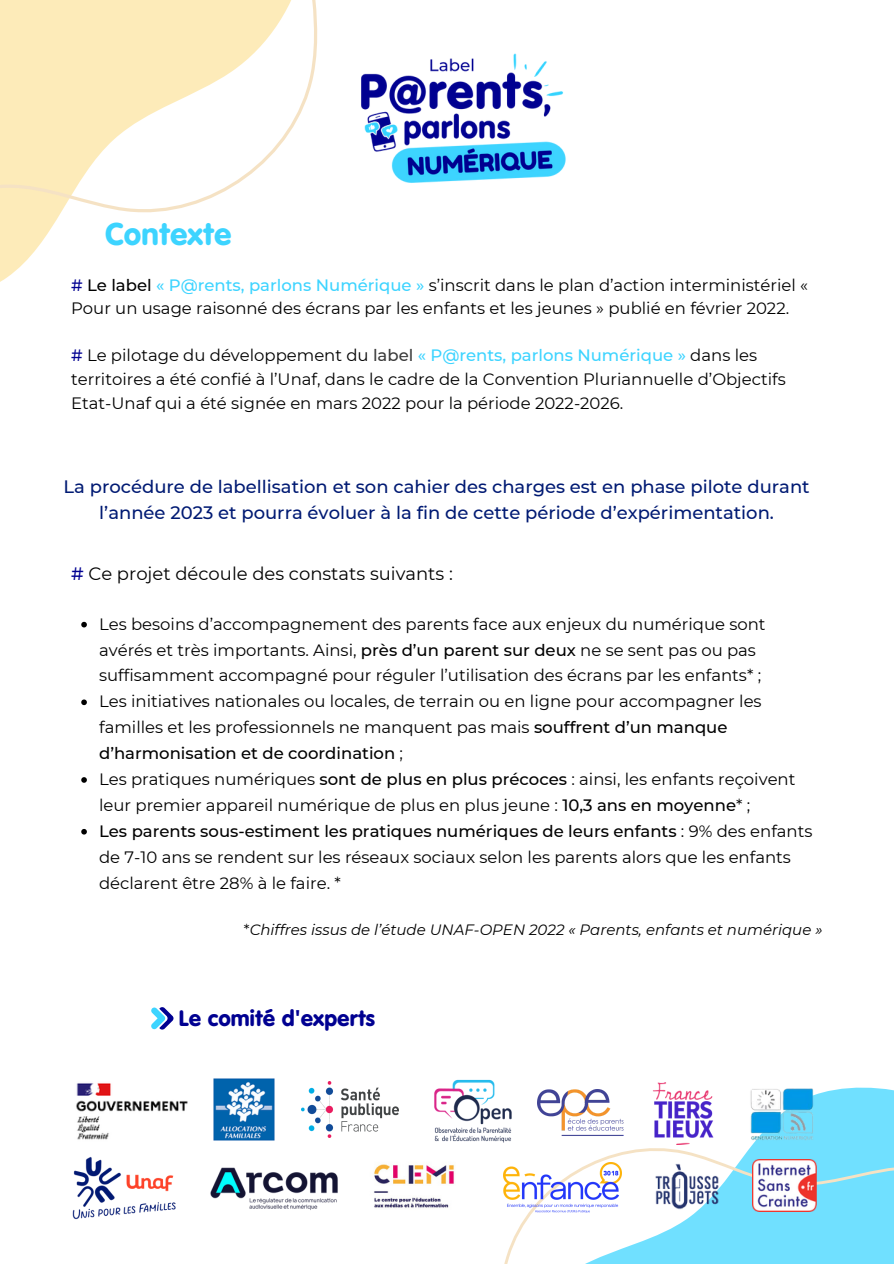
<style>
.page{position:relative;width:894px;height:1264px;background:#fff}
.page>*{position:absolute;margin:0;border:0;box-sizing:border-box;transform-origin:0 0}
.t1{font:31.2px "VAG Rundschrift BQ";color:#3dd4ff}
.t2{font:22.2px "VAG Rundschrift BQ";color:#000091}
.t3{font:500 18px/25.8px "Montserrat";color:#001a73;text-align:center}
.t4{font:18px "Montserrat";color:#000}
.t5{font:16.5px/25.8px "Montserrat";color:#000}
.t6{font:italic 15px "Montserrat";color:#000}
.s1{font-weight:500;color:#000091}
.s2{font-weight:500}
.s3{font-weight:500;color:#3dd4ff}
.s4{font-weight:500;color:#3a3a3a}
.s5{font-style:normal}
.s6{font-family:"Noto Sans";font-weight:700}
</style>
<div class="page">
<svg style="left:398px;top:1087px;width:495px;height:176px"></svg>
<svg style="left:0;top:0;width:318px;height:282px"></svg>
<svg style="left:151px;top:1007px;width:22px;height:22px"></svg>
<img style="left:374px;top:1152px;width:89px;height:67px">
<img style="left:72px;top:1157px;width:104px;height:61px">
<img style="left:426px;top:1079px;width:93px;height:71px">
<img style="left:76px;top:1083px;width:112px;height:57px">
<img style="left:537px;top:1089px;width:86px;height:48px">
<img style="left:752px;top:1159px;width:64px;height:52px">
<img style="left:503px;top:1162px;width:118px;height:50px">
<img style="left:745px;top:1087px;width:77px;height:66px">
<img style="left:643px;top:1082px;width:86px;height:62px">
<img style="left:210px;top:1167px;width:128px;height:43px">
<img style="left:213px;top:1078px;width:61px;height:62px">
<img style="left:301px;top:1081px;width:97px;height:56px">
<img style="left:647px;top:1155px;width:77px;height:61px">
<img style="left:361px;top:53px;width:205px;height:130px">
<svg style="left:81px;top:622px;width:6px;height:5px"></svg>
<svg style="left:81px;top:699px;width:6px;height:6px"></svg>
<svg style="left:81px;top:777px;width:6px;height:5px"></svg>
<svg style="left:81px;top:829px;width:6px;height:5px"></svg>
<p class="t1" style="left:105px;top:216px;width:128px">Contexte</p>
<p class="t5" style="left:71px;top:273px;width:738px;line-height:23.7px"><span class="s1">#</span> <span class="s2">Le label</span> <span class="s3">« P@rents, parlons Numérique »</span> s’inscrit dans le plan d’action interministériel «<br>Pour un usage raisonné des écrans par les enfants et les jeunes » publié en février 2022.</p>
<p class="t5" style="left:71px;top:344px;width:716px;line-height:23.7px"><span class="s1">#</span> Le pilotage du développement du <span class="s4">label</span> <span class="s3">« P@rents, parlons Numérique »</span> dans les territoires a été confié à l’Unaf, dans le cadre de la Convention Pluriannuelle d’Objectifs<br>Etat-Unaf qui a été signée en mars 2022 pour la période 2022-2026.</p>
<p class="t3" style="left:63px;top:474px;width:747px">La procédure de labellisation et son cahier des charges est en phase pilote durant l’année 2023 et pourra évoluer à la fin de cette période d’expérimentation.</p>
<p class="t4" style="left:71px;top:562px;width:383px"><span class="s1">#</span> Ce projet découle des constats suivants :</p>
<p class="t5" style="left:99px;top:611px;width:667px">Les besoins d’accompagnement des parents face aux enjeux du numérique sont avérés et très importants. Ainsi, <span class="s2">près d’un parent sur deux</span> ne se sent pas ou pas suffisamment accompagné pour réguler l’utilisation des écrans par les enfants* ;</p>
<p class="t5" style="left:99px;top:688px;width:663px">Les initiatives nationales ou locales, de terrain ou en ligne pour accompagner les familles et les professionnels ne manquent pas mais <span class="s2">souffrent d’un manque d’harmonisation et de coordination</span> ;</p>
<p class="t5" style="left:99px;top:766px;width:697px">Les pratiques numériques <span class="s2">sont de plus en plus précoces</span> : ainsi, les enfants reçoivent leur premier appareil numérique de plus en plus jeune : <span class="s2">10,3 ans en moyenne</span>* ;</p>
<p class="t5" style="left:99px;top:818px;width:714px"><span class="s2">Les parents sous-estiment les pratiques numériques de leurs enfants</span> : 9% des enfants de 7-10 ans se rendent sur les réseaux sociaux selon les parents alors que les enfants déclarent être 28% à le faire. *</p>
<p class="t6" style="left:244px;top:920px;width:580px"><span class="s5">*</span>Chiffres issus de l’étude UNAF-OPEN 2022 « Parents, enfants et numérique »</p>
<p class="t2" style="left:179px;top:1005px;width:198px">Le comité d<span class="s6">'</span>experts</p>
</div>
